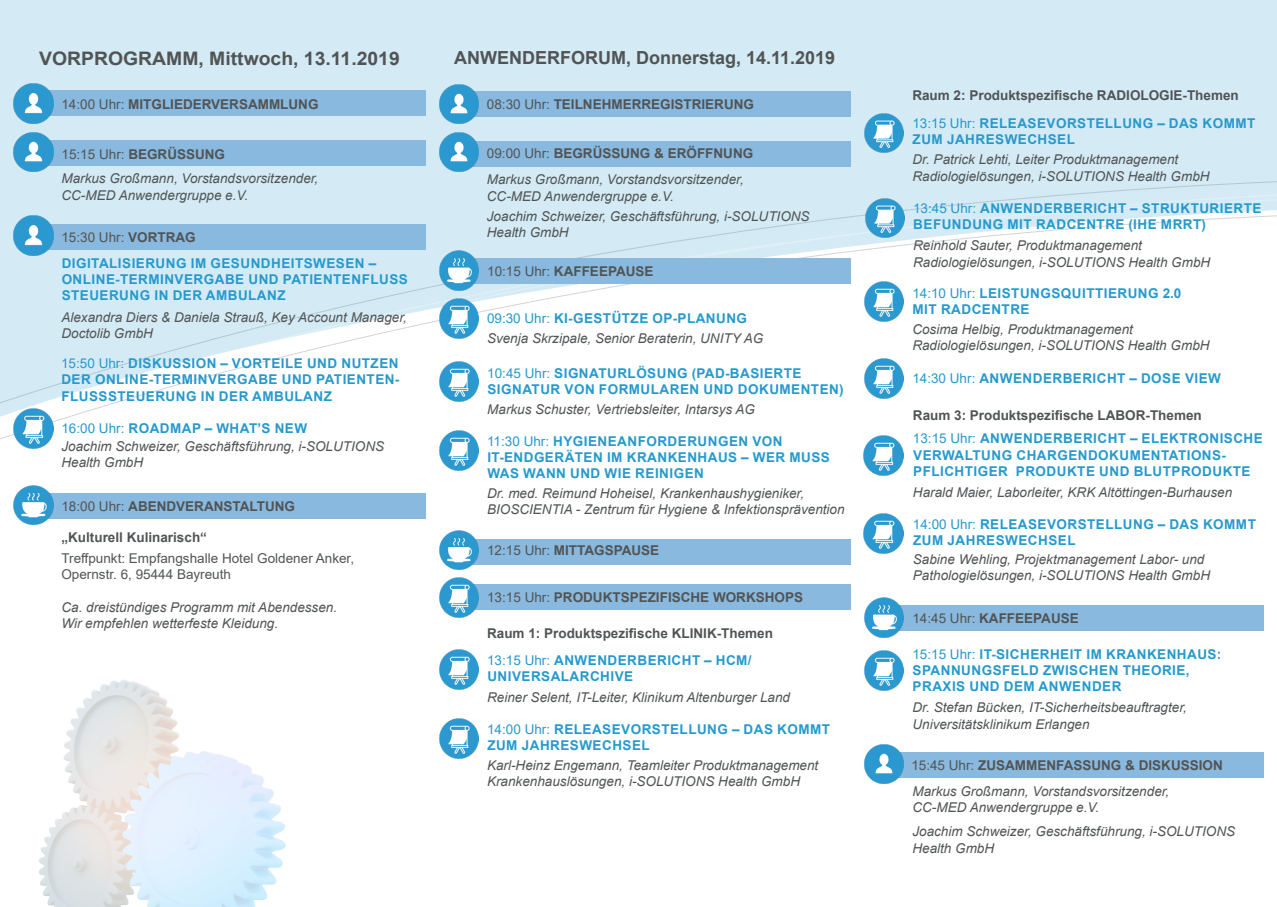
<style>
.page{position:relative;width:1277px;height:907px;background:#fff}
.page>*{position:absolute;margin:0;border:0;box-sizing:border-box;transform-origin:0 0}
.t1{font:700 18.6px "Arial";color:#515455;scale:1.04 1}
.t2{font:700 18px "Arial";color:#515455}
.t3{font:italic 13.5px/16.2px "Arial";color:#515455}
.t4{font:700 13.5px/16.2px "Arial";letter-spacing:.035em;color:#2699cd}
.t5{font:700 13.5px "Arial";color:#515455}
.t6{font:13.5px "Arial";color:#515455}
.s1{font-weight:400}
.s2{font-weight:700}
</style>
<div class="page">
<div style="left:0;top:0;width:1277px;height:175px;background:#d4ebf5"></div>
<svg style="left:0;top:175px;width:1277px;height:286px"></svg>
<div style="left:21px;top:90px;width:404px;height:26px;background:#89b9de"></div>
<img style="left:14px;top:84px;width:39px;height:39px">
<div style="left:872px;top:752px;width:391px;height:26px;background:#89b9de"></div>
<img style="left:864px;top:744px;width:40px;height:40px">
<img style="left:38px;top:680px;width:248px;height:227px">
<div style="left:22px;top:493px;width:403px;height:25px;background:#89b9de"></div>
<div style="left:463px;top:91px;width:387px;height:26px;background:#89b9de"></div>
<img style="left:439px;top:84px;width:39px;height:40px">
<div style="left:462px;top:141px;width:388px;height:25px;background:#89b9de"></div>
<img style="left:439px;top:132px;width:40px;height:40px">
<img style="left:14px;top:485px;width:39px;height:39px">
<img style="left:439px;top:299px;width:40px;height:39px">
<div style="left:446px;top:258px;width:404px;height:26px;background:#89b9de"></div>
<img style="left:439px;top:250px;width:40px;height:40px">
<img style="left:439px;top:361px;width:40px;height:40px">
<img style="left:439px;top:430px;width:40px;height:40px">
<div style="left:22px;top:224px;width:403px;height:26px;background:#89b9de"></div>
<img style="left:14px;top:216px;width:39px;height:39px">
<img style="left:14px;top:408px;width:39px;height:40px">
<div style="left:446px;top:539px;width:404px;height:25px;background:#89b9de"></div>
<img style="left:439px;top:530px;width:40px;height:40px">
<div style="left:446px;top:584px;width:404px;height:25px;background:#89b9de"></div>
<img style="left:439px;top:577px;width:40px;height:40px">
<img style="left:439px;top:649px;width:40px;height:40px">
<img style="left:439px;top:718px;width:40px;height:40px">
<img style="left:864px;top:113px;width:40px;height:40px">
<img style="left:865px;top:198px;width:39px;height:40px">
<div style="left:871px;top:605px;width:392px;height:25px;background:#89b9de"></div>
<img style="left:864px;top:597px;width:40px;height:40px">
<img style="left:864px;top:651px;width:40px;height:39px">
<div style="left:21px;top:141px;width:404px;height:25px;background:#89b9de"></div>
<img style="left:14px;top:132px;width:39px;height:40px">
<img style="left:864px;top:436px;width:39px;height:39px">
<img style="left:864px;top:514px;width:39px;height:39px">
<img style="left:864px;top:282px;width:40px;height:39px">
<img style="left:864px;top:358px;width:40px;height:40px">
<p class="t1" style="left:39px;top:45px;width:348px">VORPROGRAMM, Mittwoch, 13.11.2019</p>
<p class="t5" style="left:61px;top:94px;width:259px"><span class="s1">14:00 Uhr:</span> MITGLIEDERVERSAMMLUNG</p>
<p class="t5" style="left:62px;top:145px;width:165px"><span class="s1">15:15 Uhr:</span> BEGRÜSSUNG</p>
<p class="t3" style="left:61px;top:171px;width:258px">Markus Großmann, Vorstandsvorsitzender,</p>
<p class="t3" style="left:61px;top:187px;width:188px">CC-MED Anwendergruppe e.V.</p>
<p class="t6" style="left:61px;top:228px;width:136px">15:30 Uhr: <span class="s2">VORTRAG</span></p>
<p class="t4" style="left:62px;top:255px;width:348px">DIGITALISIERUNG IM GESUNDHEITSWESEN –<br>ONLINE-TERMINVERGABE UND PATIENTENFLUSS<br>STEUERUNG IN DER AMBULANZ</p>
<p class="t3" style="left:61px;top:309px;width:347px">Alexandra Diers &amp; Daniela Strauß, Key Account Manager,<br>Doctolib GmbH</p>
<p class="t4" style="left:61px;top:355px;width:340px;text-align:justify"><span class="s1">15:50 Uhr:</span> DISKUSSION – VORTEILE UND NUTZEN DER ONLINE-TERMINVERGABE UND PATIENTEN-FLUSSSTEUERUNG IN DER AMBULANZ</p>
<p class="t4" style="left:61px;top:420px;width:247px"><span class="s1">16:00 Uhr:</span> ROADMAP – WHAT’S NEW</p>
<p class="t3" style="left:61px;top:438px;width:324px">Joachim Schweizer, Geschäftsführung, i-SOLUTIONS<br>Health GmbH</p>
<p class="t5" style="left:61px;top:496px;width:235px"><span class="s1">18:00 Uhr:</span> ABENDVERANSTALTUNG</p>
<p class="t5" style="left:61px;top:528px;width:147px">„Kulturell Kulinarisch“</p>
<p class="t6" style="left:61px;top:549px;width:294px">Treffpunkt: Empfangshalle Hotel Goldener Anker,</p>
<p class="t6" style="left:61px;top:565px;width:171px">Opernstr. 6, 95444 Bayreuth</p>
<p class="t3" style="left:61px;top:599px;width:277px">Ca. dreistündiges Programm mit Abendessen.</p>
<p class="t3" style="left:61px;top:615px;width:218px">Wir empfehlen wetterfeste Kleidung.</p>
<p class="t2" style="left:454px;top:45px;width:383px">ANWENDERFORUM, Donnerstag, 14.11.2019</p>
<p class="t5" style="left:487px;top:94px;width:269px"><span class="s1">08:30 Uhr:</span> TEILNEHMERREGISTRIERUNG</p>
<p class="t5" style="left:487px;top:144px;width:268px"><span class="s1">09:00 Uhr:</span> BEGRÜSSUNG &amp; ERÖFFNUNG</p>
<p class="t3" style="left:487px;top:172px;width:258px">Markus Großmann, Vorstandsvorsitzender,</p>
<p class="t3" style="left:487px;top:188px;width:188px">CC-MED Anwendergruppe e.V.</p>
<p class="t3" style="left:487px;top:208px;width:324px">Joachim Schweizer, Geschäftsführung, i-SOLUTIONS<br>Health GmbH</p>
<p class="t5" style="left:487px;top:262px;width:168px"><span class="s1">10:15 Uhr:</span> KAFFEEPAUSE</p>
<p class="t4" style="left:487px;top:310px;width:262px"><span class="s1">09:30 Uhr:</span> KI-GESTÜTZE OP-PLANUNG</p>
<p class="t3" style="left:487px;top:330px;width:278px">Svenja Skrzipale, Senior Beraterin, UNITY AG</p>
<p class="t4" style="left:487px;top:365px;width:358px"><span class="s1">10:45 Uhr:</span> SIGNATURLÖSUNG (PAD-BASIERTE<br>SIGNATUR VON FORMULAREN UND DOKUMENTEN)</p>
<p class="t3" style="left:487px;top:401px;width:269px">Markus Schuster, Vertriebsleiter, Intarsys AG</p>
<p class="t4" style="left:487px;top:433px;width:344px"><span class="s1">11:30 Uhr:</span> HYGIENEANFORDERUNGEN VON<br>IT-ENDGERÄTEN IM KRANKENHAUS – WER MUSS<br>WAS WANN UND WIE REINIGEN</p>
<p class="t3" style="left:487px;top:485px;width:359px">Dr. med. Reimund Hoheisel, Krankenhaushygieniker,<br>BIOSCIENTIA - Zentrum für Hygiene &amp; Infektionsprävention</p>
<p class="t5" style="left:487px;top:541px;width:174px"><span class="s1">12:15 Uhr:</span> MITTAGSPAUSE</p>
<p class="t5" style="left:487px;top:587px;width:317px"><span class="s1">13:15 Uhr:</span> PRODUKTSPEZIFISCHE WORKSHOPS</p>
<p class="t5" style="left:487px;top:623px;width:287px">Raum 1: Produktspezifische KLINIK-Themen</p>
<p class="t4" style="left:487px;top:652px;width:266px"><span class="s1">13:15 Uhr:</span> ANWENDERBERICHT – HCM/<br>UNIVERSALARCHIVE</p>
<p class="t3" style="left:487px;top:689px;width:304px">Reiner Selent, IT-Leiter, Klinikum Altenburger Land</p>
<p class="t4" style="left:487px;top:721px;width:344px"><span class="s1">14:00 Uhr:</span> RELEASEVORSTELLUNG – DAS KOMMT<br>ZUM JAHRESWECHSEL</p>
<p class="t3" style="left:487px;top:757px;width:333px">Karl-Heinz Engemann, Teamleiter Produktmanagement<br>Krankenhauslösungen, i-SOLUTIONS Health GmbH</p>
<p class="t5" style="left:912px;top:86px;width:328px">Raum 2: Produktspezifische RADIOLOGIE-Themen</p>
<p class="t4" style="left:912px;top:115px;width:344px"><span class="s1">13:15 Uhr:</span> RELEASEVORSTELLUNG – DAS KOMMT<br>ZUM JAHRESWECHSEL</p>
<p class="t3" style="left:912px;top:152px;width:299px">Dr. Patrick Lehti, Leiter Produktmanagement<br>Radiologielösungen, i-SOLUTIONS Health GmbH</p>
<p class="t4" style="left:913px;top:200px;width:350px"><span class="s1">13:45 Uhr:</span> ANWENDERBERICHT – STRUKTURIERTE<br>BEFUNDUNG MIT RADCENTRE (IHE MRRT)</p>
<p class="t3" style="left:913px;top:238px;width:299px">Reinhold Sauter, Produktmanagement<br>Radiologielösungen, i-SOLUTIONS Health GmbH</p>
<p class="t4" style="left:912px;top:285px;width:271px"><span class="s1">14:10 Uhr:</span> LEISTUNGSQUITTIERUNG 2.0<br>MIT RADCENTRE</p>
<p class="t3" style="left:912px;top:321px;width:299px">Cosima Helbig, Produktmanagement<br>Radiologielösungen, i-SOLUTIONS Health GmbH</p>
<p class="t4" style="left:912px;top:370px;width:310px"><span class="s1">14:30 Uhr:</span> ANWENDERBERICHT – DOSE VIEW</p>
<p class="t5" style="left:913px;top:405px;width:290px">Raum 3: Produktspezifische LABOR-Themen</p>
<p class="t4" style="left:913px;top:430px;width:351px"><span class="s1">13:15 Uhr:</span> ANWENDERBERICHT – ELEKTRONISCHE<br>VERWALTUNG CHARGENDOKUMENTATIONS-<br>PFLICHTIGER PRODUKTE UND BLUTPRODUKTE</p>
<p class="t3" style="left:913px;top:484px;width:321px">Harald Maier, Laborleiter, KRK Altöttingen-Burhausen</p>
<p class="t4" style="left:913px;top:516px;width:344px"><span class="s1">14:00 Uhr:</span> RELEASEVORSTELLUNG – DAS KOMMT<br>ZUM JAHRESWECHSEL</p>
<p class="t3" style="left:913px;top:551px;width:293px">Sabine Wehling, Projektmanagement Labor- und</p>
<p class="t3" style="left:913px;top:567px;width:299px">Pathologielösungen, i-SOLUTIONS Health GmbH</p>
<p class="t5" style="left:912px;top:608px;width:168px"><span class="s1">14:45 Uhr:</span> KAFFEEPAUSE</p>
<p class="t4" style="left:912px;top:646px;width:310px"><span class="s1">15:15 Uhr:</span> IT-SICHERHEIT IM KRANKENHAUS:<br>SPANNUNGSFELD ZWISCHEN THEORIE,<br>PRAXIS UND DEM ANWENDER</p>
<p class="t3" style="left:912px;top:699px;width:276px">Dr. Stefan Bücken, IT-Sicherheitsbeauftragter,<br>Universitätsklinikum Erlangen</p>
<p class="t5" style="left:911px;top:755px;width:313px"><span class="s1">15:45 Uhr:</span> ZUSAMMENFASSUNG &amp; DISKUSSION</p>
<p class="t3" style="left:912px;top:783px;width:258px">Markus Großmann, Vorstandsvorsitzender,</p>
<p class="t3" style="left:912px;top:799px;width:188px">CC-MED Anwendergruppe e.V.</p>
<p class="t3" style="left:912px;top:823px;width:324px">Joachim Schweizer, Geschäftsführung, i-SOLUTIONS<br>Health GmbH</p>
</div>
